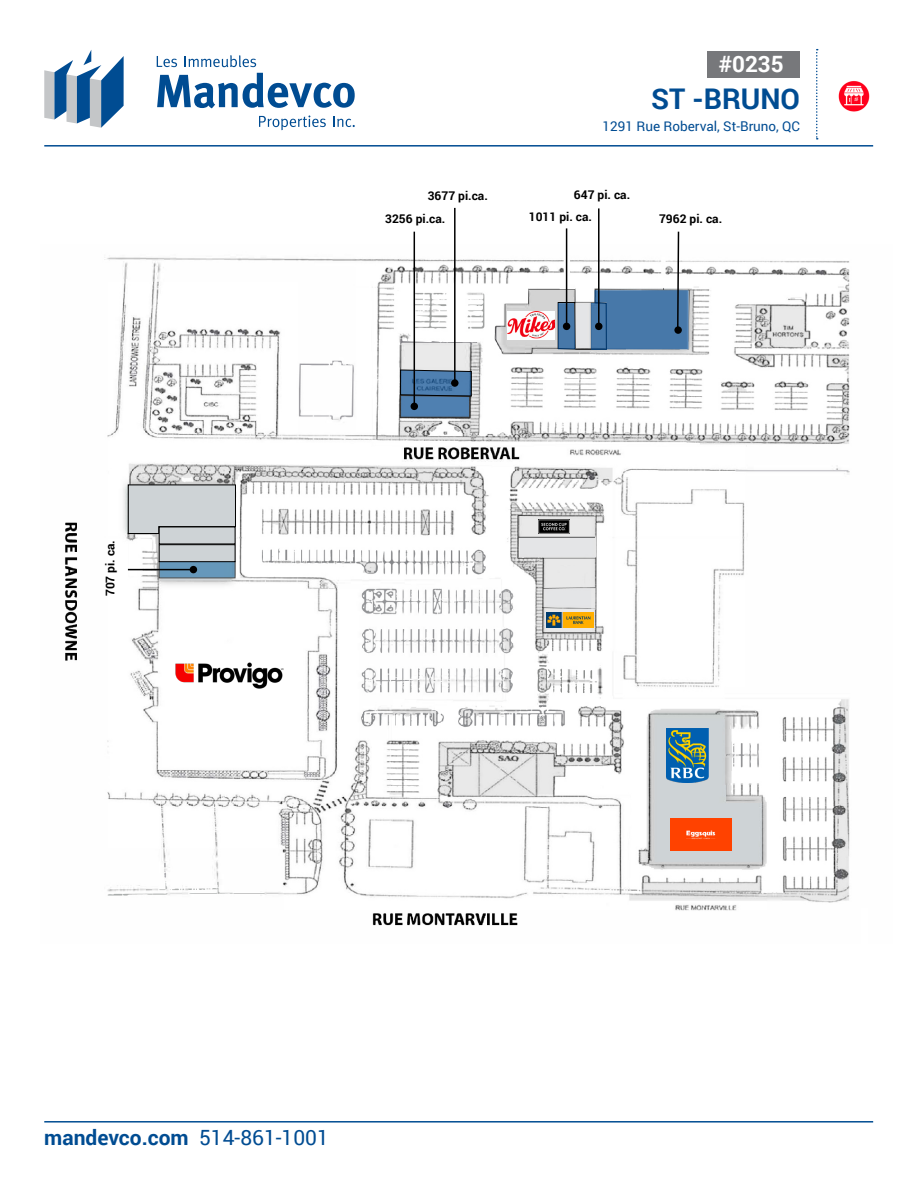
<style>
.page{position:relative;width:918px;height:1188px;background:#fff}
.page>*{position:absolute;margin:0;border:0;box-sizing:border-box;transform-origin:0 0}
.t1{font:700 28.5px "Roboto";color:#004c92}
.t2{font:700 22.5px "Roboto";color:#fff}
.t3{font:700 21px "Roboto";color:#004c92}
.t4{font:13.5px "Roboto";color:#004c92}
.t5{font:700 12px/24px "Roboto";color:#000}
.s1{font-weight:400}
</style>
<div class="page">
<hr style="left:44px;top:145px;width:829px;height:2px;background:#004c92">
<hr style="left:44px;top:1121px;width:829px;height:2px;background:#004c92">
<svg style="left:157px;top:56px;width:20px;height:11px"></svg>
<svg style="left:185px;top:55px;width:71px;height:12px"></svg>
<svg style="left:157px;top:73px;width:198px;height:35px"></svg>
<svg style="left:259px;top:115px;width:67px;height:15px"></svg>
<svg style="left:333px;top:116px;width:22px;height:11px"></svg>
<svg style="left:44px;top:50px;width:80px;height:78px"></svg>
<div style="left:708px;top:51px;width:92px;height:27px;background:#77787b"></div>
<svg style="left:816px;top:49px;width:2px;height:91px"></svg>
<img style="left:838px;top:81px;width:32px;height:31px">
<img style="left:65px;top:244px;width:785px;height:682px">
<div style="left:159px;top:561px;width:76px;height:17px;background:linear-gradient(to right,#6697bb,#6697ba)"></div>
<hr style="left:454px;top:208px;width:2px;height:175px;background:#000">
<hr style="left:598px;top:208px;width:2px;height:118px;background:#000">
<svg style="left:558px;top:230px;width:130px;height:120px"></svg>
<hr style="left:566px;top:228px;width:1px;height:98px;background:#000">
<svg style="left:399px;top:369px;width:73px;height:50px;background:#4d759c"></svg>
<hr style="left:414px;top:232px;width:1px;height:174px;background:#000">
<div style="left:563px;top:323px;width:7px;height:7px;background:#000;border-radius:50%"></div>
<div style="left:451px;top:379px;width:8px;height:8px;background:#000;border-radius:50%"></div>
<div style="left:411px;top:403px;width:7px;height:7px;background:#000;border-radius:50%"></div>
<div style="left:181px;top:645px;width:83px;height:35px;background:#fff"></div>
<img style="left:547px;top:613px;width:46px;height:15px">
<img style="left:667px;top:729px;width:41px;height:54px">
<img style="left:176px;top:662px;width:108px;height:26px">
<img style="left:538px;top:520px;width:32px;height:14px">
<img style="left:507px;top:312px;width:47px;height:28px">
<img style="left:671px;top:818px;width:60px;height:32px">
<hr style="left:518px;top:537px;width:77px;height:1px;background:#000">
<div style="left:159px;top:544px;width:76px;height:18px;background:#ced3d6;border:1px solid #000"></div>
<svg style="left:128px;top:484px;width:108px;height:50px;background:#c1c5c8"></svg>
<div style="left:159px;top:527px;width:76px;height:17px;background:#ced3d6"></div>
<hr style="left:128px;top:569px;width:65px;height:1px;background:#000">
<div style="left:190px;top:566px;width:7px;height:7px;background:#000;border-radius:50%"></div>
<p class="t5" style="left:98px;top:596px;width:58px;rotate:-90deg">707 pi. ca.</p>
<h2 class="t2" style="left:719px;top:48px;width:67px">#0235</h2>
<h1 class="t1" style="left:651px;top:78px;width:150px">ST -BRUNO</h1>
<p class="t4" style="left:603px;top:117px;width:199px">1291 Rue Roberval, St-Bruno, QC</p>
<p class="t5" style="left:385px;top:183px;width:104px;text-indent:43px">3677 pi.ca.<br>3256 pi.ca.</p>
<p class="t5" style="left:574px;top:183px;width:58px">647 pi. ca.</p>
<p class="t5" style="left:529px;top:204px;width:65px">1011 pi. ca.</p>
<p class="t5" style="left:659px;top:207px;width:65px">7962 pi. ca.</p>
<h3 class="t3" style="left:44px;top:1122px;width:286px">mandevco.com <span class="s1">514-861-1001</span></h3>
</div>
